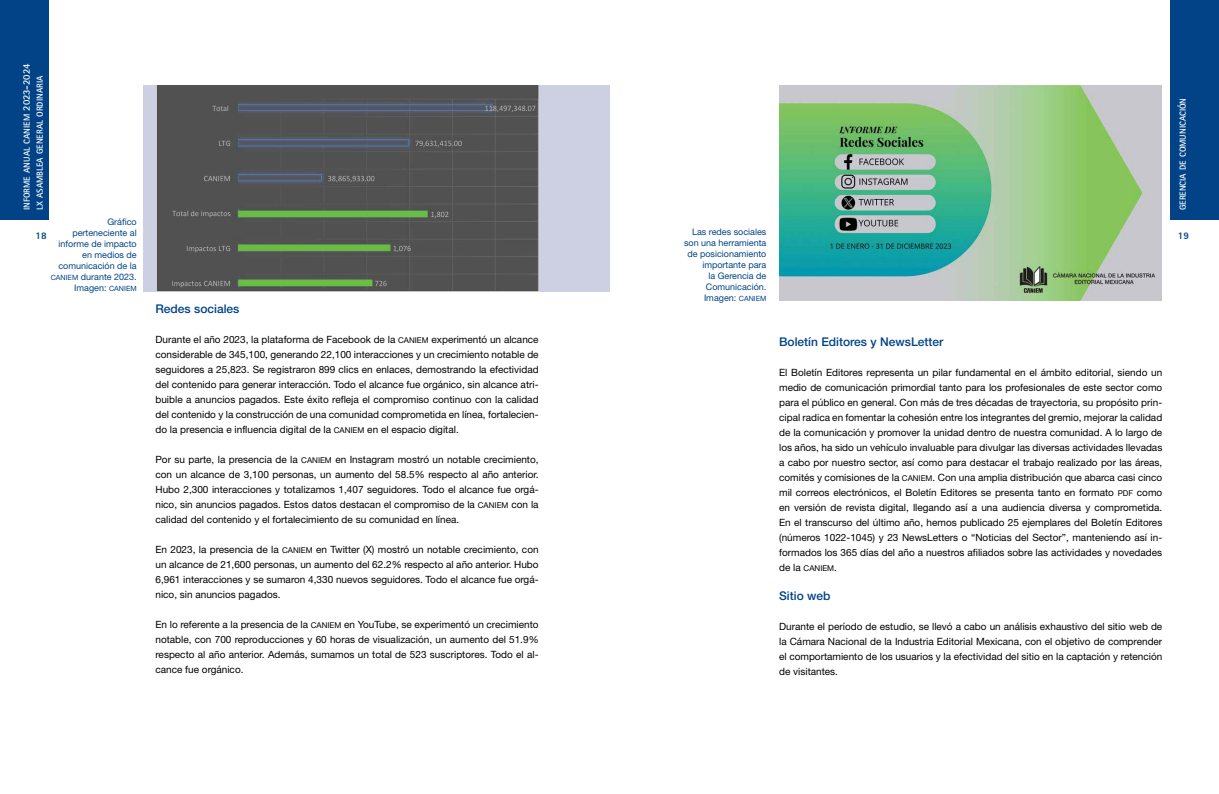
<style>
.page{position:relative;width:1219px;height:794px;background:#fff}
.page>*{position:absolute;margin:0;border:0;box-sizing:border-box;transform-origin:0 0}
.t1{font:500 12px "Helvetica Neue LT Std";color:#014386}
.t2{font:10px/15px "Helvetica Neue LT Std";color:#000;text-align:justify}
.t3{font:800 10px "Rotis Sans Serif";color:#014386}
.t4{font:9px/11px "Helvetica Neue LT Std";color:#014386;text-align:right}
.t5{font:8.8px/13.2px "Rotis Sans Serif Bold SC800";color:#fff}
.t6{font:8px "Helvetica Neue LT Std Roman SC800";color:#000}
.s1{font-family:"Rotis Sans Serif";font-weight:700;font-size:10px}
.s2{font-family:"Helvetica Neue LT Std Roman SC800";font-size:7.2px}
.s3{font-family:"Helvetica Neue LT Std Roman SC800";font-size:8px}
.s4{font-family:"Helvetica Neue LT Std";font-size:10px}
</style>
<div class="page">
<div style="left:0;top:0;width:49px;height:220px;background:#014386"></div>
<div style="left:1170px;top:0;width:49px;height:220px;background:#014386"></div>
<div style="left:144px;top:85px;width:466px;height:206px;background:#cdd0e3"></div>
<img style="left:779px;top:85px;width:383px;height:216px">
<img style="left:156px;top:85px;width:383px;height:206px">
<p class="t5" style="left:20px;top:210px;width:148px;rotate:-90deg">informe anual caniem <span class="s1">2023-2024 </span>lx asamblea general ordinaria</p>
<p class="t4" style="left:51px;top:216px;width:87px">Gráfico perteneciente al informe de impacto en medios de comunicación de la<br><span class="s2">CANIEM</span> durante 2023.<br>Imagen: <span class="s2">CANIEM</span></p>
<p class="t3" style="left:36px;top:229px;width:13px">18</p>
<p class="t1" style="left:155px;top:302px;width:86px">Redes sociales</p>
<p class="t2" style="left:155px;top:332px;width:385px">Durante el año 2023, la plataforma de Facebook de la <span class="s3">CANIEM</span> experimentó un alcance considerable de 345,100, generando 22,100 interacciones y un crecimiento notable de seguidores a 25,823. Se registraron 899 clics en enlaces, demostrando la efectividad del contenido para generar interacción. Todo el alcance fue orgánico, sin alcance atri&shy;buible a anuncios pagados. Este éxito refleja el compromiso continuo con la calidad del contenido y la construcción de una comunidad comprometida en línea, fortalecien&shy;do la presencia e influencia digital de la <span class="s3">CANIEM</span> en el espacio digital.</p>
<p class="t2" style="left:155px;top:452px;width:385px">Por su parte, la presencia de la <span class="s3">CANIEM</span> en Instagram mostró un notable crecimiento, con un alcance de 3,100 personas, un aumento del 58.5% respecto al año anterior.<br>Hubo 2,300 interacciones y totalizamos 1,407 seguidores. Todo el alcance fue orgá&shy;nico, sin anuncios pagados. Estos datos destacan el compromiso de la <span class="s3">CANIEM</span> con la calidad del contenido y el fortalecimiento de su comunidad en línea.</p>
<p class="t2" style="left:155px;top:542px;width:385px">En 2023, la presencia de la <span class="s3">CANIEM</span> en Twitter (X) mostró un notable crecimiento, con un alcance de 21,600 personas, un aumento del 62.2% respecto al año anterior. Hubo 6,961 interacciones y se sumaron 4,330 nuevos seguidores. Todo el alcance fue orgá&shy;nico, sin anuncios pagados.</p>
<p class="t2" style="left:155px;top:617px;width:385px">En lo referente a la presencia de la <span class="s3">CANIEM</span> en YouTube, se experimentó un crecimiento notable, con 700 reproducciones y 60 horas de visualización, un aumento del 51.9% respecto al año anterior. Además, sumamos un total de 523 suscriptores. Todo el al&shy;cance fue orgánico.</p>
<p class="t4" style="left:684px;top:226px;width:84px">Las redes sociales son una herramienta de posicionamiento importante para<br>la Gerencia de<br>Comunicación.<br>Imagen: <span class="s2">CANIEM</span></p>
<p class="t1" style="left:779px;top:335px;width:166px">Boletín Editores y NewsLetter</p>
<p class="t2" style="left:779px;top:365px;width:385px">El Boletín Editores representa un pilar fundamental en el ámbito editorial, siendo un medio de comunicación primordial tanto para los profesionales de este sector como para el público en general. Con más de tres décadas de trayectoria, su propósito prin&shy;cipal radica en fomentar la cohesión entre los integrantes del gremio, mejorar la calidad de la comunicación y promover la unidad dentro de nuestra comunidad. A lo largo de los años, ha sido un vehículo invaluable para divulgar las diversas actividades llevadas a cabo por nuestro sector, así como para destacar el trabajo realizado por las áreas, comités y comisiones de la <span class="s3">CANIEM</span>. Con una amplia distribución que abarca casi cinco mil correos electrónicos, el Boletín Editores se presenta tanto en formato <span class="s3">PDF</span> como en versión de revista digital, llegando así a una audiencia diversa y comprometida.<br>En el transcurso del último año, hemos publicado 25 ejemplares del Boletín Editores (números 1022-1045) y 23 NewsLetters o “Noticias del Sector”, manteniendo así in&shy;formados los 365 días del año a nuestros afiliados sobre las actividades y novedades</p>
<p class="t6" style="left:779px;top:564px;width:59px"><span class="s4">de la</span> CANIEM<span class="s4">.</span></p>
<p class="t1" style="left:779px;top:589px;width:53px">Sitio web</p>
<p class="t2" style="left:779px;top:619px;width:385px">Durante el período de estudio, se llevó a cabo un análisis exhaustivo del sitio web de la Cámara Nacional de la Industria Editorial Mexicana, con el objetivo de comprender el comportamiento de los usuarios y la efectividad del sitio en la captación y retención de visitantes.</p>
<p class="t5" style="left:1176px;top:210px;width:114px;rotate:-90deg">gerencia de comunicación</p>
<p class="t3" style="left:1178px;top:229px;width:13px">19</p>
</div>
